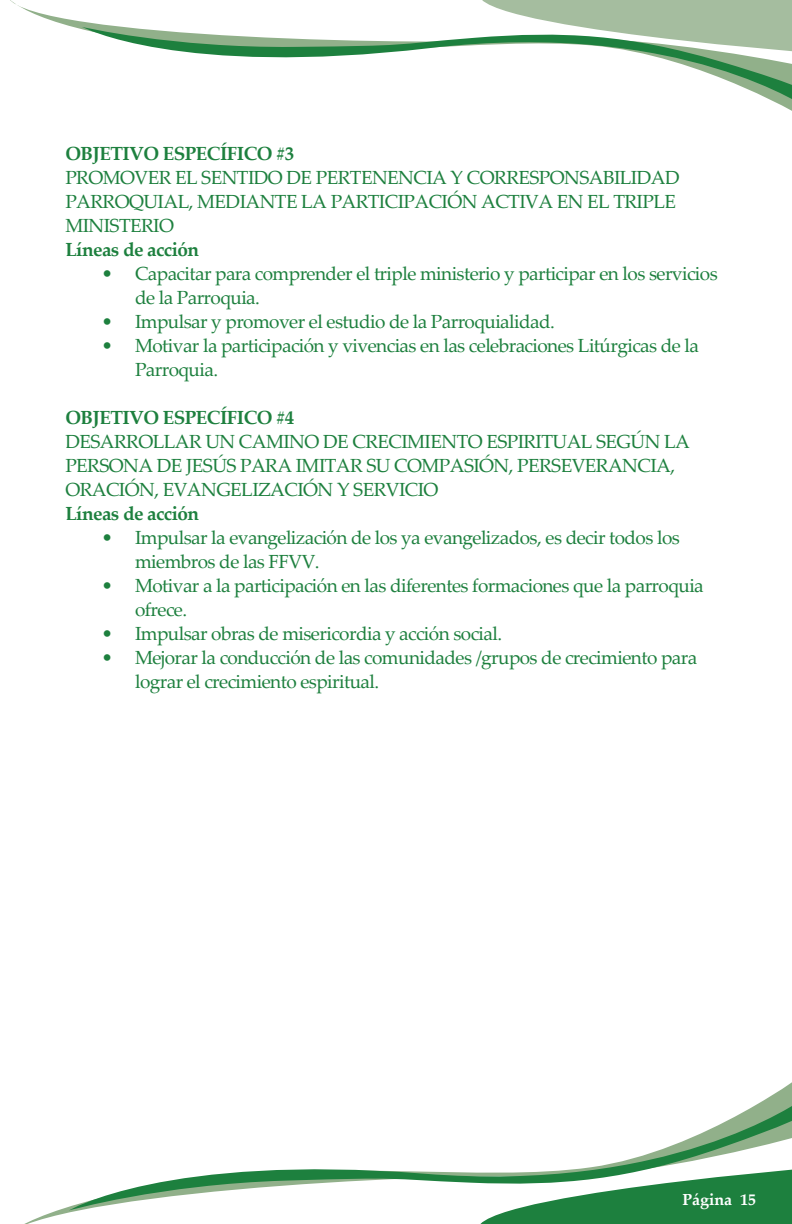
<style>
.page{position:relative;width:792px;height:1224px;background:#fff}
.page>*{position:absolute;margin:0;border:0;box-sizing:border-box;transform-origin:0 0}
.t1{font:19px/24px "Palatino Linotype";letter-spacing:-.03em;color:#1d803e}
.t2{font:700 19px "Palatino Linotype";letter-spacing:-.03em;color:#1d803e}
.t3{font:700 16px "Palatino Linotype";color:#fff}
</style>
<div class="page">
<svg style="left:10px;top:0;width:782px;height:111px"></svg>
<svg style="left:82px;top:19px;width:710px;height:91px"></svg>
<svg style="left:24px;top:1082px;width:768px;height:142px"></svg>
<svg style="left:69px;top:1094px;width:723px;height:116px"></svg>
<p class="t2" style="left:65px;top:140px;width:231px">OBJETIVO ESPECÍFICO #3</p>
<p class="t1" style="left:65px;top:164px;width:616px">PROMOVER EL SENTIDO DE PERTENENCIA Y CORRESPONSABILIDAD<br>PARROQUIAL, MEDIANTE LA PARTICIPACIÓN ACTIVA EN EL TRIPLE<br>MINISTERIO</p>
<p class="t2" style="left:65px;top:236px;width:135px">Líneas de acción</p>
<p class="t1" style="left:135px;top:260px;width:584px;text-indent:-34px">• Capacitar para comprender el triple ministerio y participar en los servicios de la Parroquia.</p>
<p class="t1" style="left:101px;top:308px;width:455px">• Impulsar y promover el estudio de la Parroquialidad.</p>
<p class="t1" style="left:135px;top:332px;width:565px;text-indent:-34px">• Motivar la participación y vivencias en las celebraciones Litúrgicas de la<br>Parroquia.</p>
<p class="t2" style="left:65px;top:404px;width:231px">OBJETIVO ESPECÍFICO #4</p>
<p class="t1" style="left:65px;top:428px;width:626px">DESARROLLAR UN CAMINO DE CRECIMIENTO ESPIRITUAL SEGÚN LA<br>PERSONA DE JESÚS PARA IMITAR SU COMPASIÓN, PERSEVERANCIA,<br>ORACIÓN, EVANGELIZACIÓN Y SERVICIO</p>
<p class="t2" style="left:65px;top:500px;width:135px">Líneas de acción</p>
<p class="t1" style="left:135px;top:524px;width:546px;text-indent:-34px">• Impulsar la evangelización de los ya evangelizados, es decir todos los miembros de las FFVV.</p>
<p class="t1" style="left:135px;top:572px;width:570px;text-indent:-34px">• Motivar a la participación en las diferentes formaciones que la parroquia ofrece.</p>
<p class="t1" style="left:101px;top:620px;width:402px">• Impulsar obras de misericordia y acción social.</p>
<p class="t1" style="left:135px;top:644px;width:564px;text-indent:-34px">• Mejorar la conducción de las comunidades /grupos de crecimiento para lograr el crecimiento espiritual.</p>
<p class="t3" style="left:682px;top:1188px;width:75px">Página 15</p>
</div>
